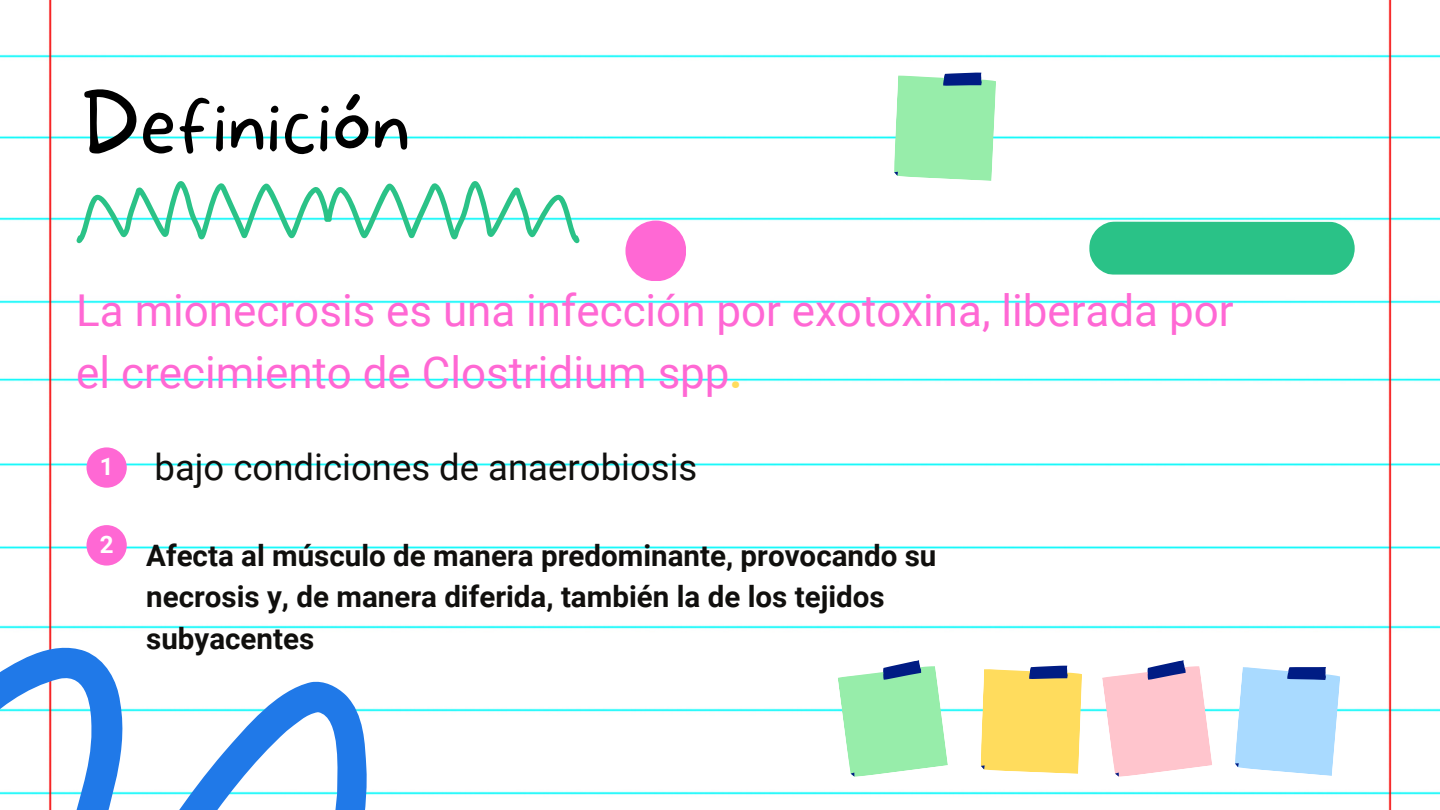
<style>
.page{position:relative;width:1440px;height:810px;background:#fff}
.page>*{position:absolute;margin:0;border:0;box-sizing:border-box;transform-origin:0 0}
.t1{font:100 80.9px "More Sugar";color:#000}
.t2{font:43.9px/61.5px "Roboto";color:#ff68d4}
.t3{font:36.5px "Roboto";color:#100f0d}
.t4{font:700 29.5px/41.2px "Roboto";color:#100f0d}
.t5{font:700 24.1px "Roboto";color:#fff}
.s1{font-weight:700;color:#ffdc5d}
</style>
<div class="page">
<img style="left:0;top:0;width:1440px;height:810px">
<svg style="left:76px;top:181px;width:504px;height:62px"></svg>
<div style="left:87px;top:447px;width:40px;height:41px;background:#ff68d4;border-radius:50%"></div>
<div style="left:87px;top:525px;width:40px;height:41px;background:#ff68d4;border-radius:50%"></div>
<svg style="left:1102px;top:660px;width:110px;height:117px"></svg>
<svg style="left:1235px;top:667px;width:105px;height:109px;background:#acd6f9"></svg>
<svg style="left:981px;top:665px;width:101px;height:109px;background:#f4d66d"></svg>
<svg style="left:838px;top:660px;width:110px;height:117px"></svg>
<svg style="left:1089px;top:221px;width:266px;height:54px;background:#37c58e"></svg>
<svg style="left:894px;top:72px;width:102px;height:109px;background:#9ae5b0"></svg>
<div style="left:625px;top:221px;width:61px;height:60px;background:#ff68d4;border-radius:50%"></div>
<svg style="left:0;top:639px;width:368px;height:171px"></svg>
<h1 class="t1" style="left:81px;top:77px;width:331px">Definición</h1>
<h2 class="t2" style="left:76px;top:281px;width:1159px">La mionecrosis es una infección por exotoxina, liberada por el crecimiento de Clostridium spp<span class="s1">.</span></h2>
<p class="t5" style="left:100px;top:453px;width:15px">1</p>
<p class="t5" style="left:100px;top:531px;width:15px">2</p>
<p class="t3" style="left:155px;top:446px;width:544px">bajo condiciones de anaerobiosis</p>
<p class="t4" style="left:146px;top:536px;width:792px">Afecta al músculo de manera predominante, provocando su necrosis y, de manera diferida, también la de los tejidos subyacentes</p>
</div>
